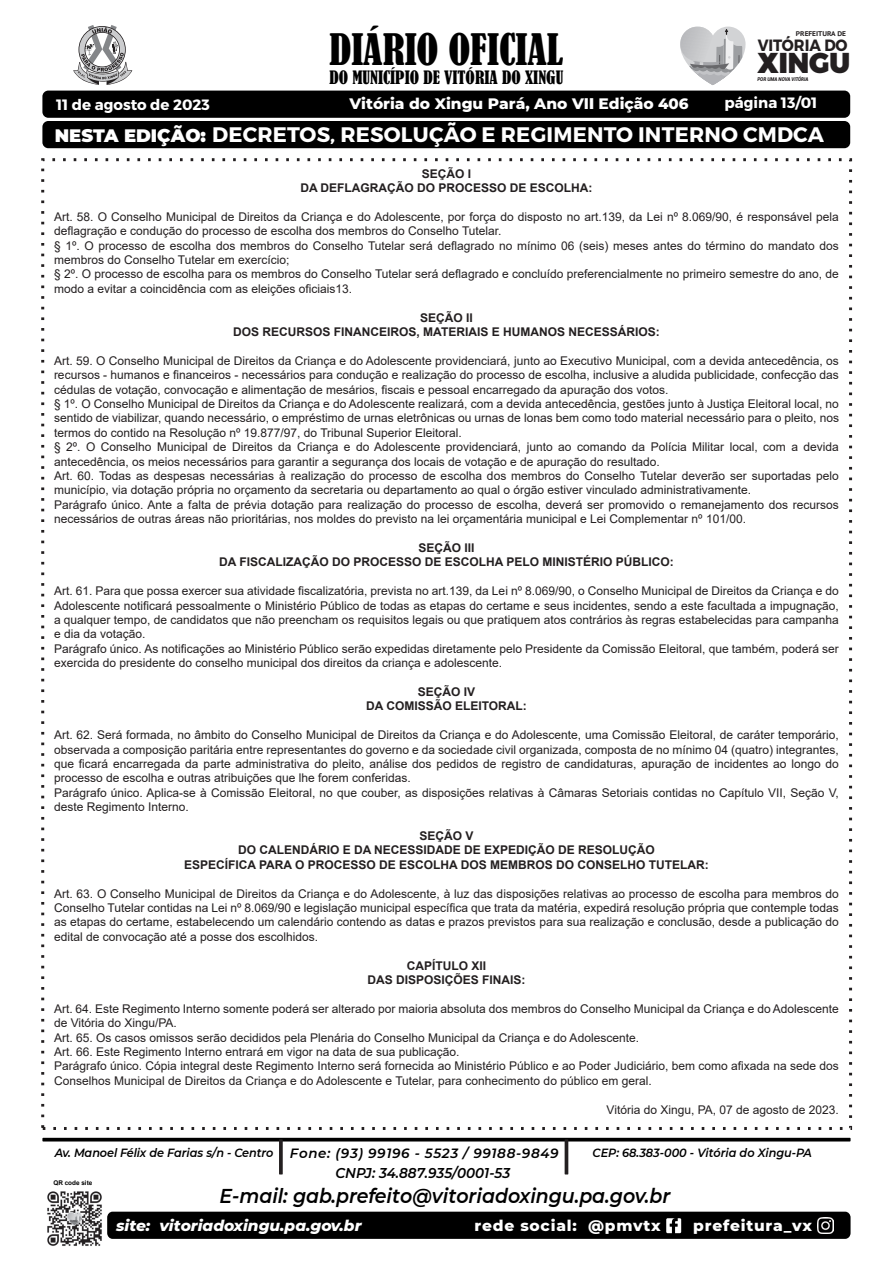
<style>
.page{position:relative;width:893px;height:1263px;background:#fff}
.page>*{position:absolute;margin:0;border:0;box-sizing:border-box;transform-origin:0 0}
.t1{font:condensed 40.65px "Bernard";color:#000}
.t2{font:900 28.65px "Montserrat";color:#231f20;scale:.95 1}
.t3{font:700 21px "Montserrat";letter-spacing:.01em;color:#fff}
.t4{font:italic 600 20.1px "Montserrat";color:#000;scale:.95 1}
.t5{font:900 18px "Montserrat";color:#fff}
.t6{font:condensed 17.25px "Bernard";color:#000}
.t7{font:700 16.35px "Montserrat";color:#231f20;scale:.91 1}
.t8{font:800 15.45px "Montserrat";color:#fff}
.t9{font:800 15.45px "Montserrat";letter-spacing:.05em;color:#fff}
.t10{font:italic 800 15.45px "Montserrat";color:#fff}
.t11{font:700 15px "Montserrat";color:#fff}
.t12{font:italic 600 14.25px "Montserrat";color:#000;scale:.95 1}
.t13{font:12px/14.4px "Arial";color:#231f20}
.t14{font:700 12px/14.4px "Arial";color:#231f20;text-align:center}
.t15{font:italic 600 11.85px "Montserrat";color:#000;scale:.95 1}
.t16{font:700 6.75px "PT Sans";color:#231f20;scale:1.09 1}
.t17{font:700 6.45px "Arial";color:#000}
.t18{font:italic 900 5.25px "Roboto";color:#231f20;scale:.87 1}
.s1{font-size:15px}
.s2{font-size:13.35px}
</style>
<div class="page">
<div style="left:107px;top:1212px;width:743px;height:27px;background:#000;border-radius:6px"></div>
<hr style="left:42px;top:1138px;width:808px;height:3px;background:#000">
<svg style="left:680px;top:27px;width:65px;height:58px"></svg>
<img style="left:47px;top:1191px;width:55px;height:55px">
<div style="left:42px;top:121px;width:808px;height:27px;background:#000;border-radius:6px"></div>
<div style="left:42px;top:91px;width:808px;height:27px;background:#000;border-radius:6px"></div>
<svg style="left:73px;top:25px;width:59px;height:60px"></svg>
<svg style="left:279px;top:1139px;width:4px;height:35px"></svg>
<hr style="left:565px;top:1139px;width:3px;height:35px;background:#231f20">
<img style="left:818px;top:1218px;width:16px;height:15px">
<svg style="left:666px;top:1218px;width:15px;height:15px"></svg>
<h1 class="t1" style="left:329px;top:26px;width:236px">DIÁRIO OFICIAL</h1>
<h3 class="t6" style="left:330px;top:67px;width:235px">DO MUNICÍPIO DE VITÓRIA DO XINGU</h3>
<p class="t16" style="left:796px;top:29px;width:47px">PREFEITURA DE</p>
<h3 class="t7" style="left:758px;top:35px;width:100px">VITÓRIA DO</h3>
<p class="t18" style="left:757px;top:75px;width:60px">POR UMA NOVA VITÓRIA</p>
<h2 class="t2" style="left:758px;top:45px;width:99px">XINGU</h2>
<p class="t11" style="left:56px;top:95px;width:155px">11 de agosto de 2023</p>
<p class="t11" style="left:725px;top:93px;width:94px">página 13/01</p>
<p class="t8" style="left:349px;top:93px;width:341px">Vitória do Xingu Pará, Ano VII Edição <span class="s1">406</span></p>
<h3 class="t3" style="left:212px;top:122px;width:613px">DECRETOS, RESOLUÇÃO E REGIMENTO INTERNO CMDCA</h3>
<h3 class="t5" style="left:55px;top:122px;width:153px">NESTA EDIÇÃO:</h3>
<p class="t14" style="left:300px;top:166px;width:294px">SEÇÃO I<br>DA DEFLAGRAÇÃO DO PROCESSO DE ESCOLHA:</p>
<p class="t13" style="left:54px;top:209px;width:786px">Art. 58. O Conselho Municipal de Direitos da Criança e do Adolescente, por força do disposto no art.139, da Lei nº 8.069/90, é responsável pela deflagração e condução do processo de escolha dos membros do Conselho Tutelar.<br>§ 1º. O processo de escolha dos membros do Conselho Tutelar será deflagrado no mínimo 06 (seis) meses antes do término do mandato dos membros do Conselho Tutelar em exercício;<br>§ 2º. O processo de escolha para os membros do Conselho Tutelar será deflagrado e concluído preferencialmente no primeiro semestre do ano, de modo a evitar a coincidência com as eleições oficiais13.</p>
<p class="t14" style="left:233px;top:310px;width:428px">SEÇÃO II<br>DOS RECURSOS FINANCEIROS, MATERIAIS E HUMANOS NECESSÁRIOS:</p>
<p class="t13" style="left:54px;top:353px;width:786px">Art. 59. O Conselho Municipal de Direitos da Criança e do Adolescente providenciará, junto ao Executivo Municipal, com a devida antecedência, os recursos - humanos e financeiros - necessários para condução e realização do processo de escolha, inclusive a aludida publicidade, confecção das cédulas de votação, convocação e alimentação de mesários, fiscais e pessoal encarregado da apuração dos votos.<br>§ 1º. O Conselho Municipal de Direitos da Criança e do Adolescente realizará, com a devida antecedência, gestões junto à Justiça Eleitoral local, no sentido de viabilizar, quando necessário, o empréstimo de urnas eletrônicas ou urnas de lonas bem como todo material necessário para o pleito, nos termos do contido na Resolução nº 19.877/97, do Tribunal Superior Eleitoral.<br>§ 2º. O Conselho Municipal de Direitos da Criança e do Adolescente providenciará, junto ao comando da Polícia Militar local, com a devida antecedência, os meios necessários para garantir a segurança dos locais de votação e de apuração do resultado.<br>Art. 60. Todas as despesas necessárias à realização do processo de escolha dos membros do Conselho Tutelar deverão ser suportadas pelo município, via dotação própria no orçamento da secretaria ou departamento ao qual o órgão estiver vinculado administrativamente.<br>Parágrafo único. Ante a falta de prévia dotação para realização do processo de escolha, deverá ser promovido o remanejamento dos recursos necessários de outras áreas não prioritárias, nos moldes do previsto na lei orçamentária municipal e Lei Complementar nº 101/00.</p>
<p class="t14" style="left:219px;top:541px;width:456px">SEÇÃO III<br>DA FISCALIZAÇÃO DO PROCESSO DE ESCOLHA PELO MINISTÉRIO PÚBLICO:</p>
<p class="t13" style="left:54px;top:584px;width:786px">Art. 61. Para que possa exercer sua atividade fiscalizatória, prevista no art.139, da Lei nº 8.069/90, o Conselho Municipal de Direitos da Criança e do Adolescente notificará pessoalmente o Ministério Público de todas as etapas do certame e seus incidentes, sendo a este facultada a impugnação, a qualquer tempo, de candidatos que não preencham os requisitos legais ou que pratiquem atos contrários às regras estabelecidas para campanha e dia da votação.<br>Parágrafo único. As notificações ao Ministério Público serão expedidas diretamente pelo Presidente da Comissão Eleitoral, que também, poderá ser exercida do presidente do conselho municipal dos direitos da criança e adolescente.</p>
<p class="t14" style="left:366px;top:685px;width:162px">SEÇÃO IV<br>DA COMISSÃO ELEITORAL:</p>
<p class="t13" style="left:54px;top:728px;width:786px">Art. 62. Será formada, no âmbito do Conselho Municipal de Direitos da Criança e do Adolescente, uma Comissão Eleitoral, de caráter temporário, observada a composição paritária entre representantes do governo e da sociedade civil organizada, composta de no mínimo 04 (quatro) integrantes, que ficará encarregada da parte administrativa do pleito, análise dos pedidos de registro de candidaturas, apuração de incidentes ao longo do processo de escolha e outras atribuições que lhe forem conferidas.<br>Parágrafo único. Aplica-se à Comissão Eleitoral, no que couber, as disposições relativas à Câmaras Setoriais contidas no Capítulo VII, Seção V, deste Regimento Interno.</p>
<p class="t14" style="left:184px;top:829px;width:526px">SEÇÃO V<br>DO CALENDÁRIO E DA NECESSIDADE DE EXPEDIÇÃO DE RESOLUÇÃO<br>ESPECÍFICA PARA O PROCESSO DE ESCOLHA DOS MEMBROS DO CONSELHO TUTELAR:</p>
<p class="t13" style="left:54px;top:886px;width:786px;text-align:justify">Art. 63. O Conselho Municipal de Direitos da Criança e do Adolescente, à luz das disposições relativas ao processo de escolha para membros do Conselho Tutelar contidas na Lei nº 8.069/90 e legislação municipal específica que trata da matéria, expedirá resolução própria que contemple todas as etapas do certame, estabelecendo um calendário contendo as datas e prazos previstos para sua realização e conclusão, desde a publicação do edital de convocação até a posse dos escolhidos.</p>
<p class="t14" style="left:367px;top:958px;width:160px">CAPÍTULO XII<br>DAS DISPOSIÇÕES FINAIS:</p>
<p class="t13" style="left:54px;top:1001px;width:786px">Art. 64. Este Regimento Interno somente poderá ser alterado por maioria absoluta dos membros do Conselho Municipal da Criança e do Adolescente de Vitória do Xingu/PA.<br>Art. 65. Os casos omissos serão decididos pela Plenária do Conselho Municipal da Criança e do Adolescente.<br>Art. 66. Este Regimento Interno entrará em vigor na data de sua publicação.<br>Parágrafo único. Cópia integral deste Regimento Interno será fornecida ao Ministério Público e ao Poder Judiciário, bem como afixada na sede dos Conselhos Municipal de Direitos da Criança e do Adolescente e Tutelar, para conhecimento do público em geral.</p>
<p class="t13" style="left:607px;top:1102px;width:234px">Vitória do Xingu, PA, 07 de agosto de 2023.</p>
<p class="t15" style="left:55px;top:1144px;width:532px">Av. Manoel Félix de Farias s/n - Centro <span class="s2">Fone: (93) 99196 - 5523 / 99188-9849</span></p>
<p class="t15" style="left:592px;top:1144px;width:232px">CEP: 68.383-000 - Vitória do Xingu-PA</p>
<p class="t12" style="left:335px;top:1163px;width:185px">CNPJ: 34.887.935/0001-53</p>
<h3 class="t4" style="left:220px;top:1182px;width:476px">E-mail: gab.prefeito@vitoriadoxingu.pa.gov.br</h3>
<p class="t10" style="left:116px;top:1214px;width:247px">site: vitoriadoxingu.pa.gov.br</p>
<p class="t9" style="left:474px;top:1214px;width:188px">rede social: @pmvtx</p>
<p class="t9" style="left:693px;top:1214px;width:120px">prefeitura_vx</p>
<p class="t17" style="left:53px;top:1178px;width:40px">QR code site</p>
</div>
